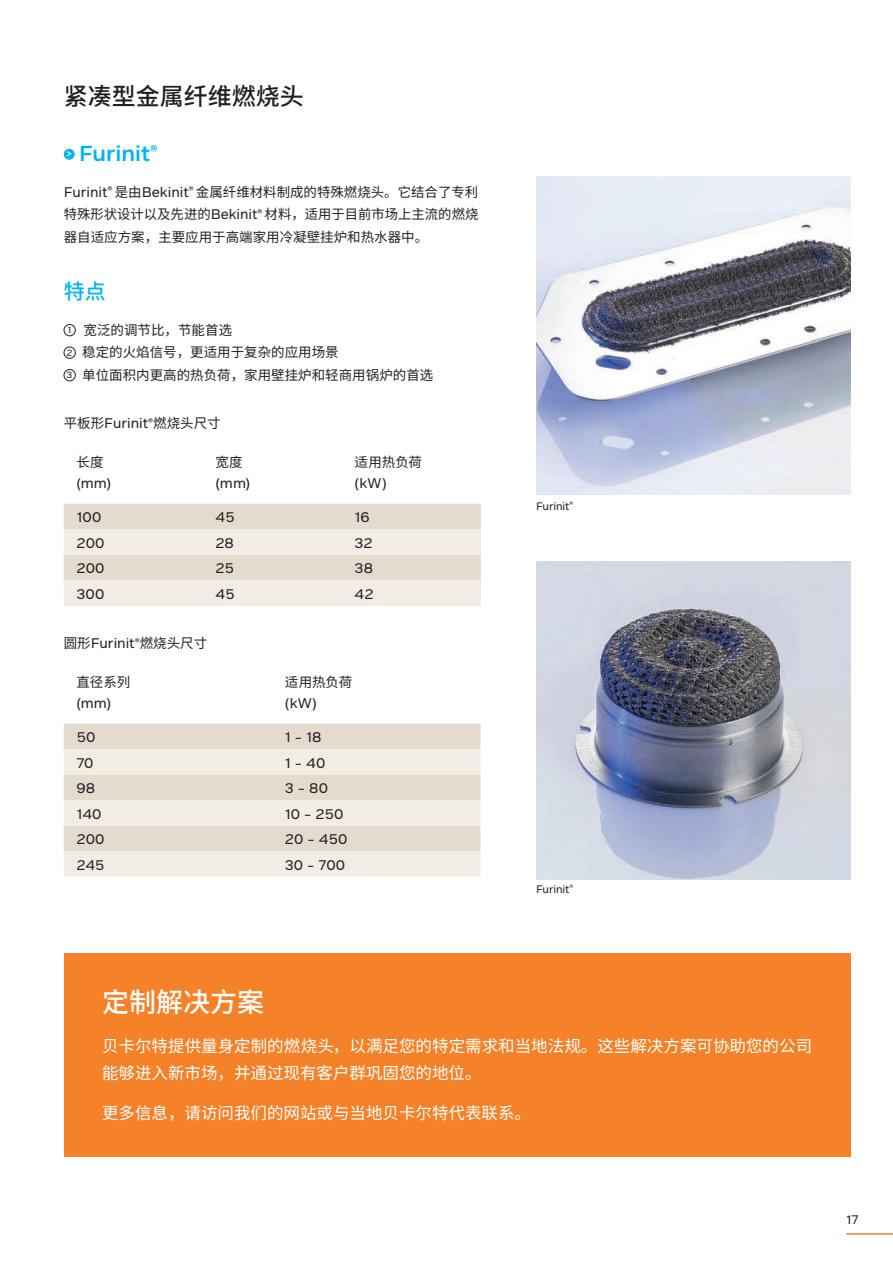
<style>
.page{position:relative;width:893px;height:1263px;background:#fff}
.page>*{position:absolute;margin:0;border:0;box-sizing:border-box;transform-origin:0 0}
.Feature_Title{font:500 27px "Noto Sans Hans";color:#fff}
.Main_Title{font:500 24px "Noto Sans Hans";color:#231f20}
.Main_Title-2{font:500 21px "Bekaert Text";color:#00b3ef}
.Main_Body{font:500 21px "Noto Sans Hans";color:#00b3ef}
.Main_Introduction_Ge{font:16.5px/27px "Noto Sans Hans";color:#fff}
.Main_Body-2{font:13.5px/22.5px "Noto Sans Hans";color:#231f20;text-align:justify}
.Table_Body{font:13.5px "Bekaert Text";letter-spacing:.005em;color:#231f20}
.Table_Header_HOR_1st{font:13.5px "Noto Sans Hans";color:#231f20}
.Table_Header_HOR_2de{font:13.5px "Bekaert Text";letter-spacing:.01em;color:#231f20}
.t1{font:12px "Bekaert Text";color:#231f20}
.Main_Photo_Caption{font:10.5px "Bekaert Text";letter-spacing:-.01em;color:#231f20}
.t2{font:500 9px "Bekaert Text";color:#fff}
.t3{font:8.7px "Bekaert Text";color:#231f20}
.s1{font-family:"Bekaert Text"}
</style>
<div class="page">
<hr style="left:0;top:0;width:1px;height:317px;background:#e3dcce">
<div style="left:64px;top:149px;width:11px;height:11px;background:#00b3ef;border-radius:50%"></div>
<div style="left:64px;top:324px;width:12px;height:12px;border:1px solid #231f20;border-radius:50%"></div>
<div style="left:64px;top:347px;width:12px;height:12px;border:1px solid #231f20;border-radius:50%"></div>
<div style="left:64px;top:369px;width:12px;height:12px;border:1px solid #231f20;border-radius:50%"></div>
<svg style="left:64px;top:504px;width:417px;height:102px;background:#eae4d9"></svg>
<div style="left:64px;top:724px;width:416px;height:25px;background:#e3dcce"></div>
<svg style="left:64px;top:749px;width:416px;height:128px;background:#ebe5db"></svg>
<img style="left:536px;top:177px;width:314px;height:317px">
<img style="left:536px;top:562px;width:314px;height:317px">
<div style="left:64px;top:954px;width:786px;height:203px;background:#f58229"></div>
<hr style="left:846px;top:1233px;width:47px;height:2px;background:#f58229">
<p class="Main_Title" style="left:64px;top:83px;width:241px">紧凑型金属纤维燃烧头</p>
<p class="t2" style="left:67px;top:148px;width:7px">&gt;</p>
<p class="Main_Title-2" style="left:79px;top:140px;width:80px">Furinit<sup>®</sup></p>
<p class="Main_Body-2" style="left:64px;top:181px;width:416px"><span class="s1">Furinit</span><sup>®</sup> 是由<span class="s1">Bekinit</span><sup>®</sup> 金属纤维材料制成的特殊燃烧头。它结合了专利特殊形状设计以及先进的<span class="s1">Bekinit</span><sup>®</sup> 材料，适用于目前市场上主流的燃烧器自适应方案，主要应用于高端家用冷凝壁挂炉和热水器中。</p>
<p class="Main_Body" style="left:64px;top:280px;width:43px">特点</p>
<p class="t3" style="left:68px;top:325px;width:5px">1</p>
<p class="Main_Body-2" style="left:84px;top:319px;width:150px">宽泛的调节比，节能首选</p>
<p class="t3" style="left:67px;top:347px;width:7px">2</p>
<p class="Main_Body-2" style="left:76px;top:341px;width:265px">ﾠ稳定的火焰信号，更适用于复杂的应用场景</p>
<p class="t3" style="left:67px;top:370px;width:7px">3</p>
<p class="Main_Body-2" style="left:76px;top:364px;width:359px">ﾠ单位面积内更高的热负荷，家用壁挂炉和轻商用锅炉的首选</p>
<p class="Table_Header_HOR_1st" style="left:64px;top:416px;width:158px">平板形<span class="s1">Furinit</span><sup>®</sup>燃烧头尺寸</p>
<p class="Table_Header_HOR_1st" style="left:77px;top:455px;width:29px">长度</p>
<p class="Table_Header_HOR_1st" style="left:216px;top:455px;width:29px">宽度</p>
<p class="Table_Header_HOR_1st" style="left:355px;top:455px;width:69px">适用热负荷</p>
<p class="Table_Header_HOR_2de" style="left:77px;top:475px;width:36px">(mm)</p>
<p class="Table_Header_HOR_2de" style="left:216px;top:475px;width:36px">(mm)</p>
<p class="Table_Header_HOR_2de" style="left:355px;top:475px;width:34px">(kW)</p>
<p class="Table_Body" style="left:77px;top:509px;width:26px">100</p>
<p class="Table_Body" style="left:216px;top:509px;width:21px">45</p>
<p class="Table_Body" style="left:355px;top:509px;width:17px">16</p>
<p class="Table_Body" style="left:77px;top:535px;width:30px">200</p>
<p class="Table_Body" style="left:216px;top:535px;width:20px">28</p>
<p class="Table_Body" style="left:355px;top:535px;width:19px">32</p>
<p class="Table_Body" style="left:77px;top:560px;width:30px">200</p>
<p class="Table_Body" style="left:216px;top:560px;width:20px">25</p>
<p class="Table_Body" style="left:355px;top:560px;width:20px">38</p>
<p class="Table_Body" style="left:77px;top:586px;width:29px">300</p>
<p class="Table_Body" style="left:216px;top:586px;width:21px">45</p>
<p class="Table_Body" style="left:355px;top:586px;width:20px">42</p>
<p class="Table_Header_HOR_1st" style="left:64px;top:636px;width:145px">圆形<span class="s1">Furinit</span><sup>®</sup>燃烧头尺寸</p>
<p class="Table_Header_HOR_1st" style="left:77px;top:674px;width:55px">直径系列</p>
<p class="Table_Header_HOR_1st" style="left:285px;top:674px;width:69px">适用热负荷</p>
<p class="Table_Header_HOR_2de" style="left:77px;top:695px;width:36px">(mm)</p>
<p class="Table_Header_HOR_2de" style="left:285px;top:695px;width:34px">(kW)</p>
<p class="Table_Body" style="left:77px;top:729px;width:21px">50</p>
<p class="Table_Body" style="left:285px;top:729px;width:38px">1 – 18</p>
<p class="Table_Body" style="left:77px;top:754px;width:19px">70</p>
<p class="Table_Body" style="left:285px;top:754px;width:42px">1 – 40</p>
<p class="Table_Body" style="left:77px;top:780px;width:20px">98</p>
<p class="Table_Body" style="left:285px;top:780px;width:45px">3 – 80</p>
<p class="Table_Body" style="left:77px;top:806px;width:27px">140</p>
<p class="Table_Body" style="left:285px;top:806px;width:60px">10 – 250</p>
<p class="Table_Body" style="left:77px;top:831px;width:30px">200</p>
<p class="Table_Body" style="left:285px;top:831px;width:64px">20 – 450</p>
<p class="Table_Body" style="left:77px;top:857px;width:30px">245</p>
<p class="Table_Body" style="left:285px;top:857px;width:62px">30 – 700</p>
<p class="Main_Photo_Caption" style="left:536px;top:499px;width:39px">Furinit<sup>®</sup></p>
<p class="Main_Photo_Caption" style="left:536px;top:882px;width:39px">Furinit<sup>®</sup></p>
<p class="Feature_Title" style="left:102px;top:987px;width:163px">定制解决方案</p>
<p class="Main_Introduction_Ge" style="left:102px;top:1033px;width:712px">贝卡尔特提供量身定制的燃烧头，以满足您的特定需求和当地法规。这些解决方案可协助您的公司能够进入新市场，并通过现有客户群巩固您的地位。</p>
<p class="Main_Introduction_Ge" style="left:102px;top:1099px;width:430px">更多信息，请访问我们的网站或与当地贝卡尔特代表联系。</p>
<p class="t1" style="left:846px;top:1212px;width:14px">17</p>
</div>
